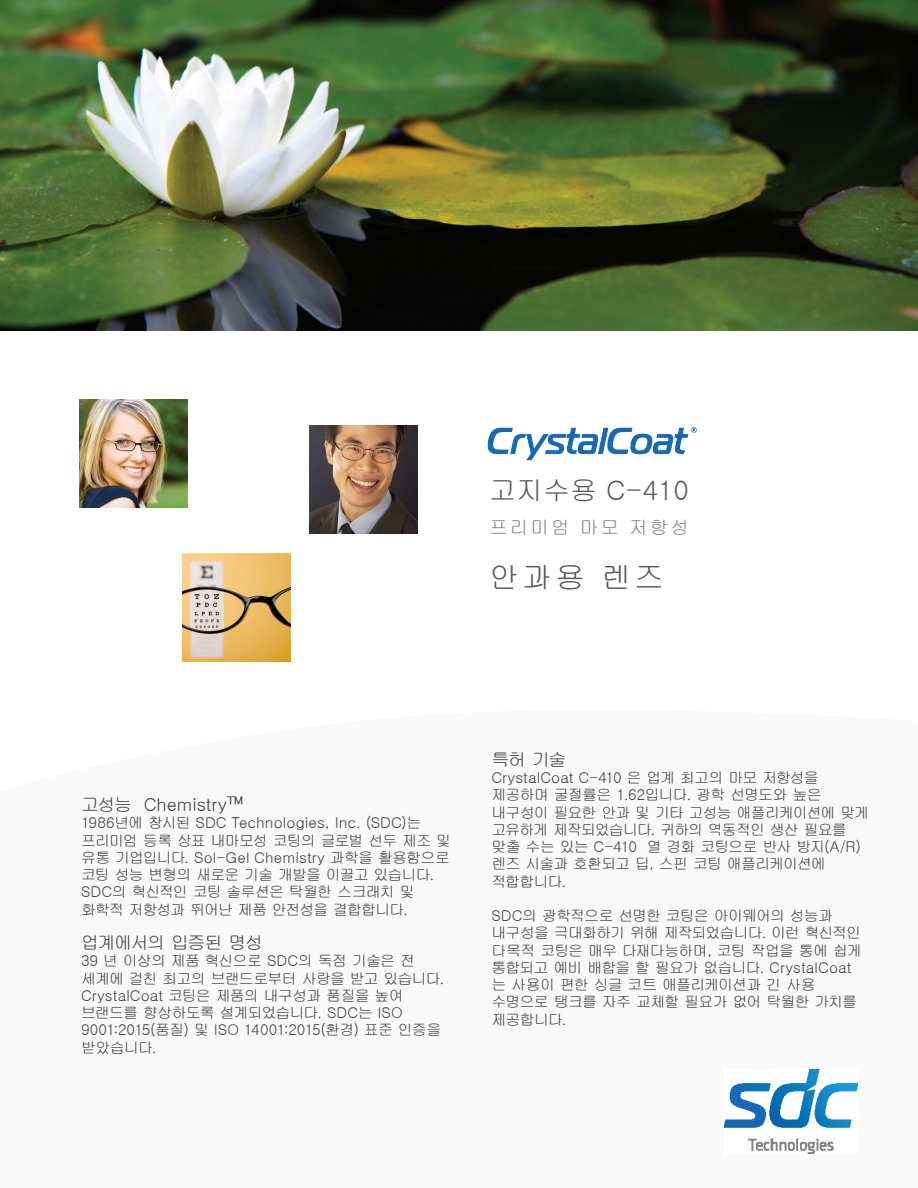
<style>
.page{position:relative;width:918px;height:1188px;background:#fff}
.page>*{position:absolute;margin:0;border:0;box-sizing:border-box;transform-origin:0 0}
.t1{font:30px "Gulim";color:#57585a}
.t2{font:27px "Gulim";color:#57585a}
.t3{font:18.75px "Gulim";letter-spacing:.1em;color:#808285}
.t4{font:18px "Gulim";letter-spacing:-.065em;color:#3e3e3f}
.t5{font:18px "Gulim";letter-spacing:-.005em;color:#3e3e3f}
.t6{font:15px/17.2px "Gulim";letter-spacing:-.06em;color:#3e3e3f}
</style>
<div class="page">
<img style="left:182px;top:554px;width:108px;height:108px">
<img style="left:0;top:0;width:918px;height:330px">
<img style="left:80px;top:400px;width:107px;height:108px">
<img style="left:310px;top:426px;width:108px;height:108px">
<img style="left:725px;top:1069px;width:133px;height:84px">
<img style="left:488px;top:427px;width:209px;height:34px">
<p class="t2" style="left:489px;top:476px;width:201px">고지수용 C-410</p>
<p class="t3" style="left:489px;top:518px;width:201px">프리미엄 마모 저항성</p>
<p class="t1" style="left:489px;top:562px;width:176px">안과용 렌즈</p>
<p class="t5" style="left:81px;top:795px;width:164px">고성능 Chemistry™</p>
<p class="t6" style="left:81px;top:814px;width:372px">1986년에 창시된 SDC Technologies, Inc. (SDC)는 프리미엄 등록 상표 내마모성 코팅의 글로벌 선두 제조 및 유통 기업입니다. Sol-Gel Chemistry 과학을 활용함으로 코팅 성능 변형의 새로운 기술 개발을 이끌고 있습니다.<br>SDC의 혁신적인 코팅 솔루션은 탁월한 스크래치 및 화학적 저항성과 뛰어난 제품 안전성을 결합합니다.</p>
<p class="t4" style="left:81px;top:933px;width:184px">업계에서의 입증된 명성</p>
<p class="t6" style="left:81px;top:952px;width:365px">39 년 이상의 제품 혁신으로 SDC의 독점 기술은 전 세계에 걸친 최고의 브랜드로부터 사랑을 받고 있습니다.<br>CrystalCoat 코팅은 제품의 내구성과 품질을 높여 브랜드를 향상하도록 설계되었습니다. SDC는 ISO<br>9001:2015(품질) 및 ISO 14001:2015(환경) 표준 인증을 받았습니다.</p>
<p class="t4" style="left:491px;top:750px;width:77px">특허 기술</p>
<p class="t6" style="left:491px;top:769px;width:379px">CrystalCoat C-410 은 업계 최고의 마모 저항성을 제공하며 굴절률은 1.62입니다. 광학 선명도와 높은 내구성이 필요한 안과 및 기타 고성능 애플리케이션에 맞게 고유하게 제작되었습니다. 귀하의 역동적인 생산 필요를 맞출 수는 있는 C-410 열 경화 코팅으로 반사 방지(A/R) 렌즈 시술과 호환되고 딥, 스핀 코팅 애플리케이션에 적합합니다.</p>
<p class="t6" style="left:491px;top:907px;width:372px">SDC의 광학적으로 선명한 코팅은 아이웨어의 성능과 내구성을 극대화하기 위해 제작되었습니다. 이런 혁신적인 다목적 코팅은 매우 다재다능하며, 코팅 작업을 통에 쉽게 통합되고 예비 배합을 할 필요가 없습니다. CrystalCoat 는 사용이 편한 싱글 코트 애플리케이션과 긴 사용 수명으로 탱크를 자주 교체할 필요가 없어 탁월한 가치를 제공합니다.</p>
</div>
